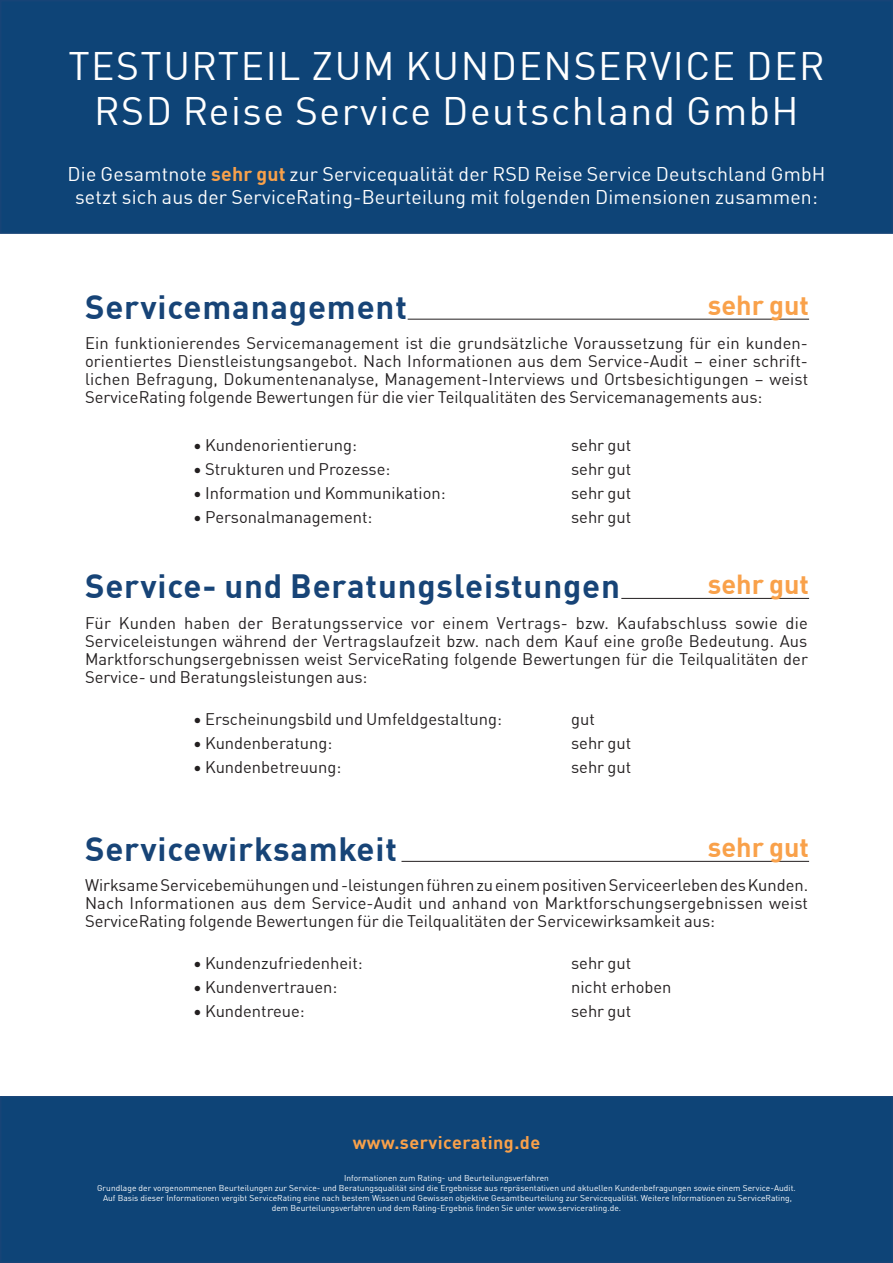
<style>
.page{position:relative;width:893px;height:1263px;background:#fff}
.page>*{position:absolute;margin:0;border:0;box-sizing:border-box;transform-origin:0 0}
.t1{font:39px/45px "DIN Offc";letter-spacing:.04em;color:#fff;text-align:center}
.t2{font:700 33px "DIN Offc";letter-spacing:.025em;color:#174477}
.t3{font:700 27px "DIN Offc";color:#f9a14a}
.t4{font:19.5px/23.4px "DIN Offc";letter-spacing:.01em;color:#fff;text-align:center}
.t5{font:700 18px "DIN Offc";letter-spacing:.025em;color:#f9a14a}
.t6{font:16.5px/18px "DIN Offc";color:#231f20;text-align:justify}
.t7{font:8.4px/10.1px "DIN Offc";letter-spacing:.005em;color:#fff;text-align:center}
.s1{font-weight:700;color:#f9a14a}
</style>
<div class="page">
<div style="left:1px;top:1px;width:891px;height:232px;background:#0e4477"></div>
<div style="left:0;top:0;width:893px;height:234px;border:2px solid #174477"></div>
<hr style="left:408px;top:319px;width:401px;height:1px;background:#231f20">
<hr style="left:621px;top:598px;width:188px;height:1px;background:#231f20">
<hr style="left:401px;top:861px;width:408px;height:1px;background:#231f20">
<div style="left:1px;top:1097px;width:891px;height:165px;background:#0e4477"></div>
<div style="left:0;top:1096px;width:893px;height:167px;border:2px solid #174477"></div>
<h1 class="t1" style="left:68px;top:45px;width:758px">TESTURTEIL ZUM KUNDENSERVICE DER<br>RSD Reise Service Deutschland GmbH</h1>
<p class="t4" style="left:68px;top:163px;width:759px">Die Gesamtnote <span class="s1">sehr gut</span> zur Servicequalität der RSD Reise Service Deutschland GmbH setzt sich aus der ServiceRating-Beurteilung mit folgenden Dimensionen zusammen:</p>
<h2 class="t2" style="left:85px;top:295px;width:323px">Servicemanagement</h2>
<h3 class="t3" style="left:708px;top:295px;width:103px">sehr gut</h3>
<p class="t6" style="left:85px;top:335px;width:725px">Ein funktionierendes Servicemanagement ist die grundsätzliche Voraussetzung für ein kunden&shy;orientiertes Dienstleistungsangebot. Nach Informationen aus dem Service-Audit – einer schrift&shy;lichen Befragung, Dokumentenanalyse, Management-Interviews und Ortsbesichtigungen – weist ServiceRating folgende Bewertungen für die vier Teilqualitäten des Servicemanagements aus:</p>
<p class="t6" style="left:193px;top:437px;width:165px">• Kundenorientierung:</p>
<p class="t6" style="left:571px;top:437px;width:62px">sehr gut</p>
<p class="t6" style="left:193px;top:461px;width:199px">• Strukturen und Prozesse:</p>
<p class="t6" style="left:571px;top:461px;width:62px">sehr gut</p>
<p class="t6" style="left:193px;top:485px;width:254px">• Information und Kommunikation:</p>
<p class="t6" style="left:571px;top:485px;width:62px">sehr gut</p>
<p class="t6" style="left:193px;top:509px;width:181px">• Personalmanagement:</p>
<p class="t6" style="left:571px;top:509px;width:62px">sehr gut</p>
<h2 class="t2" style="left:85px;top:574px;width:536px">Service- und Beratungsleistungen</h2>
<h3 class="t3" style="left:708px;top:575px;width:103px">sehr gut</h3>
<p class="t6" style="left:85px;top:614px;width:724px">Für Kunden haben der Beratungsservice vor einem Vertrags- bzw. Kaufabschluss sowie die Serviceleistungen während der Vertragslaufzeit bzw. nach dem Kauf eine große Bedeutung. Aus Marktforschungsergebnissen weist ServiceRating folgende Bewertungen für die Teilqualitäten der Service- und Beratungsleistungen aus:</p>
<p class="t6" style="left:193px;top:710px;width:310px">• Erscheinungsbild und Umfeldgestaltung:</p>
<p class="t6" style="left:571px;top:710px;width:25px">gut</p>
<p class="t6" style="left:193px;top:734px;width:141px">• Kundenberatung:</p>
<p class="t6" style="left:571px;top:734px;width:62px">sehr gut</p>
<p class="t6" style="left:193px;top:758px;width:150px">• Kundenbetreuung:</p>
<p class="t6" style="left:571px;top:758px;width:62px">sehr gut</p>
<h2 class="t2" style="left:85px;top:837px;width:313px">Servicewirksamkeit</h2>
<h3 class="t3" style="left:708px;top:837px;width:103px">sehr gut</h3>
<p class="t6" style="left:85px;top:877px;width:725px">Wirksame Servicebemühungen und -leistungen führen zu einem positiven Serviceerleben des Kunden.<br>Nach Informationen aus dem Service-Audit und anhand von Marktforschungsergebnissen weist ServiceRating folgende Bewertungen für die Teilqualitäten der Servicewirksamkeit aus:</p>
<p class="t6" style="left:193px;top:955px;width:171px">• Kundenzufriedenheit:</p>
<p class="t6" style="left:571px;top:955px;width:62px">sehr gut</p>
<p class="t6" style="left:193px;top:979px;width:146px">• Kundenvertrauen:</p>
<p class="t6" style="left:571px;top:979px;width:102px">nicht erhoben</p>
<p class="t6" style="left:193px;top:1003px;width:113px">• Kundentreue:</p>
<p class="t6" style="left:571px;top:1003px;width:62px">sehr gut</p>
<p class="t5" style="left:353px;top:1136px;width:189px">www.servicerating.de</p>
<p class="t7" style="left:97px;top:1173px;width:700px">Informationen zum Rating- und Beurteilungsverfahren<br>Grundlage der vorgenommenen Beurteilungen zur Service- und Beratungsqualität sind die Ergebnisse aus repräsentativen und aktuellen Kundenbefragungen sowie einem Service-Audit.<br>Auf Basis dieser Informationen vergibt ServiceRating eine nach bestem Wissen und Gewissen objektive Gesamtbeurteilung zur Servicequalität. Weitere Informationen zu ServiceRating, dem Beurteilungsverfahren und dem Rating-Ergebnis finden Sie unter www.servicerating.de.</p>
</div>
